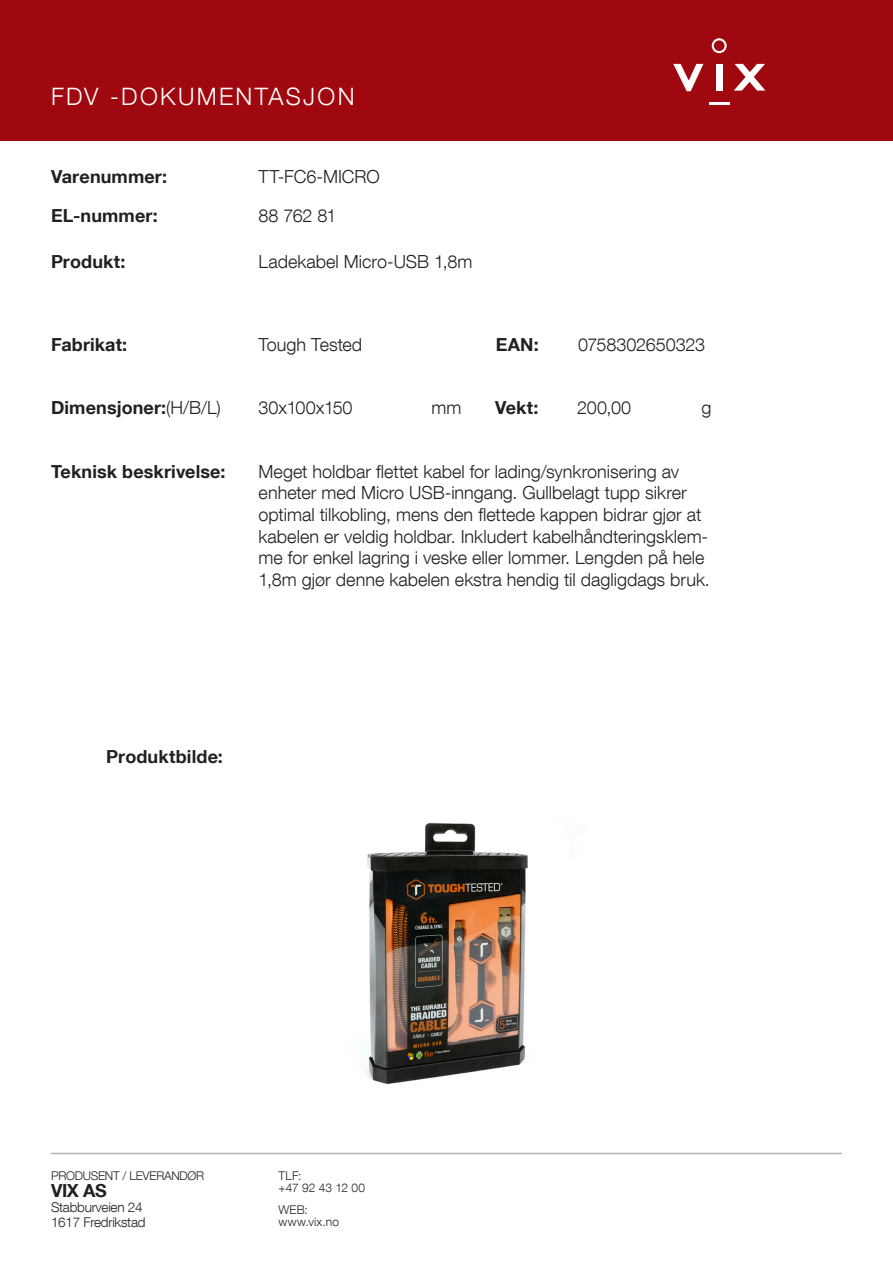
<style>
.page{position:relative;width:893px;height:1263px;background:#fff}
.page>*{position:absolute;margin:0;border:0;box-sizing:border-box;transform-origin:0 0}
.t1{font:300 24px "Helvetica Neue LT Com";letter-spacing:.095em;color:#fff}
.t2{font:300 18px/21.6px "Helvetica Neue LT Com";color:#231f20}
.t3{font:700 18px "Helvetica Neue LT Com";letter-spacing:.005em;color:#231f20}
.t4{font:300 13.5px "Helvetica Neue LT Com";letter-spacing:-.02em;color:#231f20}
.t5{font:300 12px "Helvetica Neue LT Com";letter-spacing:-.02em;color:#231f20}
.s1{font-weight:300}
</style>
<div class="page">
<div style="left:0;top:0;width:893px;height:140px;background:#9f080e"></div>
<hr style="left:51px;top:1153px;width:791px;height:1px;background:#b3b3b3">
<svg style="left:673px;top:64px;width:30px;height:27px"></svg>
<div style="left:716px;top:64px;width:6px;height:27px;background:#fff"></div>
<svg style="left:734px;top:64px;width:31px;height:27px"></svg>
<svg style="left:712px;top:38px;width:15px;height:15px"></svg>
<hr style="left:709px;top:102px;width:20px;height:3px;background:#fff">
<img style="left:364px;top:822px;width:164px;height:263px">
<p class="t1" style="left:51px;top:81px;width:305px">FDV -DOKUMENTASJON</p>
<p class="t3" style="left:51px;top:165px;width:118px">Varenummer:</p>
<p class="t3" style="left:51px;top:204px;width:108px">EL-nummer:</p>
<p class="t2" style="left:259px;top:165px;width:123px">TT-FC6-MICRO</p>
<p class="t2" style="left:259px;top:204px;width:80px">88 762 81</p>
<p class="t3" style="left:51px;top:250px;width:76px">Produkt:</p>
<p class="t2" style="left:259px;top:250px;width:215px">Ladekabel Micro-USB 1,8m</p>
<p class="t3" style="left:51px;top:333px;width:78px">Fabrikat:</p>
<p class="t2" style="left:259px;top:333px;width:105px">Tough Tested</p>
<p class="t3" style="left:496px;top:333px;width:45px">EAN:</p>
<p class="t2" style="left:578px;top:333px;width:128px">0758302650323</p>
<p class="t3" style="left:51px;top:397px;width:171px">Dimensjoner:<span class="s1">(H/B/L)</span></p>
<p class="t2" style="left:259px;top:397px;width:95px">30x100x150</p>
<p class="t2" style="left:432px;top:397px;width:31px">mm</p>
<p class="t3" style="left:495px;top:397px;width:45px">Vekt:</p>
<p class="t2" style="left:577px;top:397px;width:56px">200,00</p>
<p class="t2" style="left:702px;top:397px;width:12px">g</p>
<p class="t3" style="left:51px;top:460px;width:176px">Teknisk beskrivelse:</p>
<p class="t2" style="left:259px;top:460px;width:453px">Meget holdbar flettet kabel for lading/synkronisering av enheter med Micro USB-inngang. Gullbelagt tupp sikrer optimal tilkobling, mens den flettede kappen bidrar gjør at kabelen er veldig holdbar. Inkludert kabelhåndteringsklem&shy;me for enkel lagring i veske eller lommer. Lengden på hele 1,8m gjør denne kabelen ekstra hendig til dagligdags bruk.</p>
<p class="t3" style="left:106px;top:746px;width:118px">Produktbilde:</p>
<p class="t5" style="left:51px;top:1168px;width:155px">PRODUSENT / LEVERANDØR</p>
<p class="t3" style="left:51px;top:1179px;width:57px">VIX AS</p>
<p class="t4" style="left:51px;top:1198px;width:93px">Stabburveien 24</p>
<p class="t4" style="left:51px;top:1213px;width:96px">1617 Fredrikstad</p>
<p class="t5" style="left:279px;top:1168px;width:25px">TLF:</p>
<p class="t5" style="left:279px;top:1180px;width:88px">+47 92 43 12 00</p>
<p class="t5" style="left:279px;top:1202px;width:31px">WEB:</p>
<p class="t5" style="left:279px;top:1214px;width:62px">www.vix.no</p>
</div>
